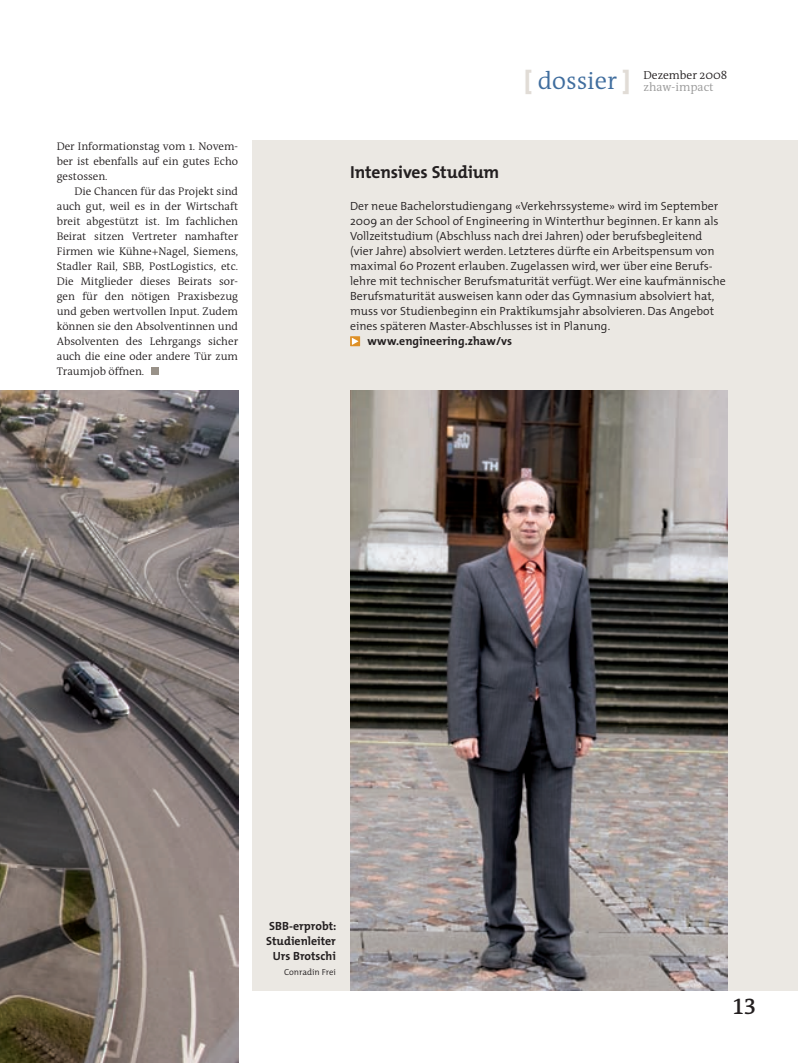
<style>
.page{position:relative;width:798px;height:1063px;background:#fff}
.page>*{position:absolute;margin:0;border:0;box-sizing:border-box;transform-origin:0 0}
.t1{font:22.5px "The Antiqua B6 c Semi Bold Caps";color:#231f20}
.t2{font:700 17.5px "The Mix";letter-spacing:-.01em;color:#231f20}
.t3{font:300 12.12px "The Antiqua B4";color:#999}
.t4{font:300 11.88px "The Mix";color:#231f20}
.t5{font:700 11.88px/15px "The Mix";color:#231f20;text-align:center}
.t6{font:300 11.62px "The Antiqua B4";color:#231f20}
.t7{font:300 11.12px "The Antiqua B4";color:#231f20}
.t8{font:300 8.75px "The Mix";color:#231f20}
.s1{font-family:"The Mix";font-weight:800;font-size:24.75px;color:#e1dcd6}
.s2{font-size:24.75px;color:#3f6d9e}
</style>
<div class="page">
<div style="left:252px;top:140px;width:545px;height:850px;background:#ebe8e3"></div>
<img style="left:350px;top:390px;width:376px;height:600px">
<svg style="left:350px;top:336px;width:10px;height:10px"></svg>
<svg style="left:352px;top:338px;width:6px;height:7px"></svg>
<img style="left:0;top:390px;width:238px;height:673px">
<div style="left:151px;top:367px;width:8px;height:8px;background:#999289"></div>
<p class="t7" style="left:57px;top:142px;width:183px">Der Informationstag vom 1. Novem-</p>
<p class="t7" style="left:57px;top:157px;width:183px">ber ist ebenfalls auf ein gutes Echo</p>
<p class="t7" style="left:57px;top:172px;width:52px">gestossen.</p>
<p class="t7" style="left:74px;top:187px;width:165px">Die Chancen für das Projekt sind</p>
<p class="t7" style="left:57px;top:202px;width:183px">auch gut, weil es in der Wirtschaft</p>
<p class="t7" style="left:57px;top:217px;width:183px">breit abgestützt ist. Im fachlichen</p>
<p class="t7" style="left:57px;top:232px;width:183px">Beirat sitzen Vertreter namhafter</p>
<p class="t7" style="left:57px;top:247px;width:183px">Firmen wie Kühne+Nagel, Siemens,</p>
<p class="t7" style="left:57px;top:262px;width:183px">Stadler Rail, SBB, PostLogistics, etc.</p>
<p class="t7" style="left:57px;top:277px;width:183px">Die Mitglieder dieses Beirats sor-</p>
<p class="t7" style="left:57px;top:292px;width:183px">gen für den nötigen Praxisbezug</p>
<p class="t7" style="left:57px;top:307px;width:183px">und geben wertvollen Input. Zudem</p>
<p class="t7" style="left:57px;top:322px;width:183px">können sie den Absolventinnen und</p>
<p class="t7" style="left:57px;top:337px;width:183px">Absolventen des Lehrgangs sicher</p>
<p class="t7" style="left:57px;top:352px;width:183px">auch die eine oder andere Tür zum</p>
<p class="t7" style="left:57px;top:367px;width:89px">Traumjob öffnen.</p>
<p class="t6" style="left:524px;top:71px;width:204px"><span class="s1">[</span> <span class="s2">dossier</span> <span class="s1">]</span> Dezember 2008</p>
<p class="t3" style="left:643px;top:83px;width:72px">zhaw-impact</p>
<p class="t2" style="left:350px;top:166px;width:150px">Intensives Studium</p>
<p class="t4" style="left:350px;top:199px;width:369px">Der neue Bachelorstudiengang «Verkehrssysteme» wird im September</p>
<p class="t4" style="left:350px;top:214px;width:370px">2009 an der School of Engineering in Winterthur beginnen. Er kann als</p>
<p class="t4" style="left:350px;top:229px;width:353px">Vollzeitstudium (Abschluss nach drei Jahren) oder berufsbegleitend</p>
<p class="t4" style="left:350px;top:244px;width:366px">(vier Jahre) absolviert werden. Letzteres dürfte ein Arbeitspensum von</p>
<p class="t4" style="left:350px;top:259px;width:364px">maximal 60 Prozent erlauben. Zugelassen wird, wer über eine Berufs-</p>
<p class="t4" style="left:350px;top:274px;width:377px">lehre mit technischer Berufsmaturität verfügt.Wer eine kaufmännische</p>
<p class="t4" style="left:350px;top:289px;width:365px">Berufsmaturität ausweisen kann oder das Gymnasium absolviert hat,</p>
<p class="t4" style="left:350px;top:304px;width:365px">muss vor Studienbeginn ein Praktikumsjahr absolvieren. Das Angebot</p>
<p class="t4" style="left:350px;top:319px;width:262px">eines späteren Master-Abschlusses ist in Planung.</p>
<p class="t5" style="left:367px;top:335px;width:146px">www.engineering.zhaw/vs</p>
<p class="t5" style="left:266px;top:920px;width:72px">SBB-erprobt:<br>Studienleiter<br>Urs Brotschi</p>
<p class="t8" style="left:284px;top:967px;width:53px">Conradin Frei</p>
<p class="t1" style="left:732px;top:993px;width:25px">13</p>
</div>
